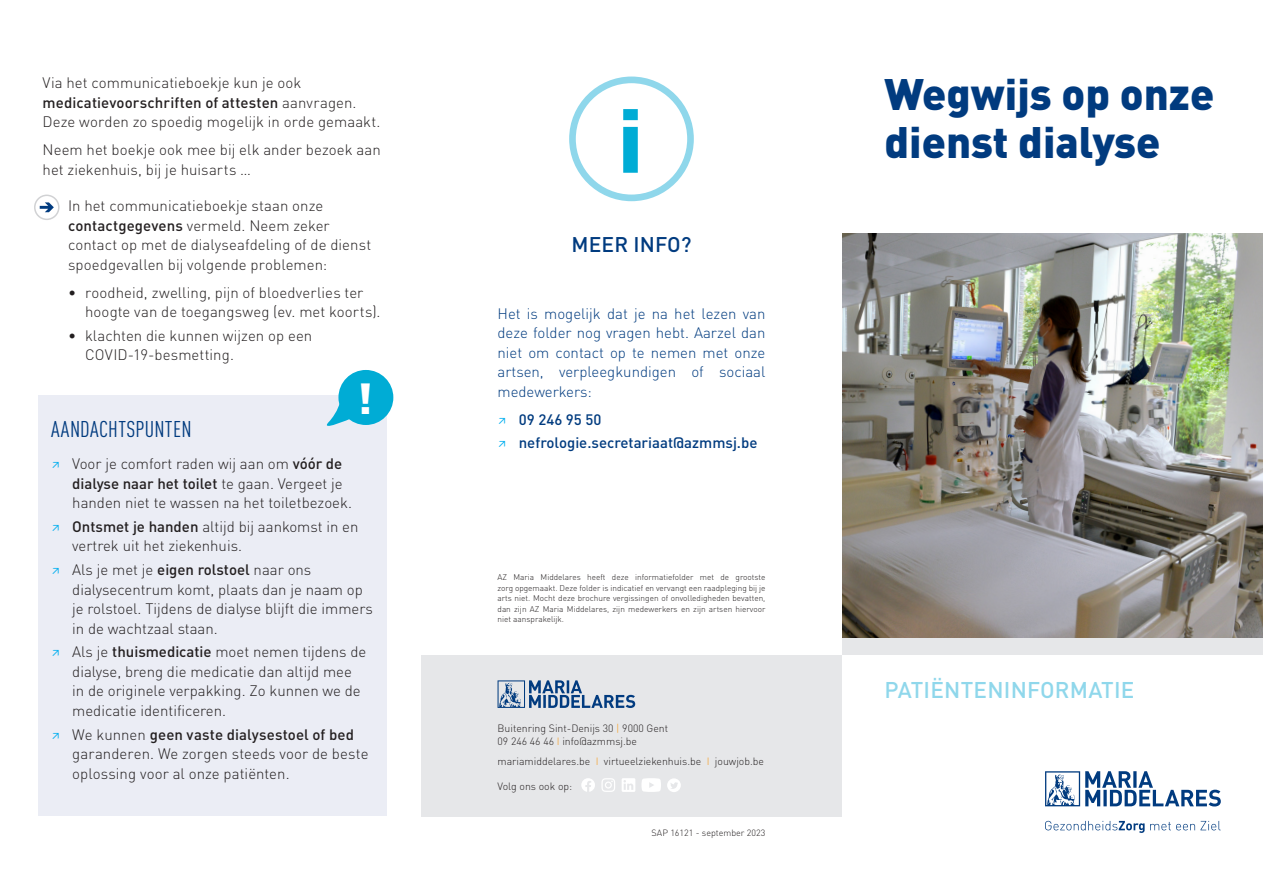
<style>
.page{position:relative;width:1263px;height:893px;background:#fff}
.page>*{position:absolute;margin:0;border:0;box-sizing:border-box;transform-origin:0 0}
.t1{font:900 88.65px "DINOT";color:#00acd5}
.Titel_Bold__voorkant_1__donkerblauw{font:900 43.5px/48px "DINOT";color:#013b7f}
.t2{font:900 42.9px "DINOT";color:#fff}
.Bodytekst_BOLD{font:500 22.5px "DINOT";letter-spacing:.01em;color:#8fd7eb}
.BODYTEKST{font:condensed 22.5px "DINOT";letter-spacing:.015em;color:#013b7f}
.Titel__klein__blauw{font:500 21px "DINOT";letter-spacing:.01em;color:#013b7f}
.BODYTEKST-2{font:300 15px/19.5px "DINOT";color:#231f20}
.t3{font:300 15px/19.5px "DINOT";color:#013b7f;text-align:justify}
.t4{font:500 15px "DINOT";color:#013b7f}
.t5{font:300 10.5px "DINOT";color:#231f20}
.t6{font:300 9px "DINOT";color:#231f20}
.t7{font:300 8.25px/10.5px "DINOT";color:#231f20;text-align:justify}
.s1{font-weight:500}
.s2{font-weight:400;font-stretch:condensed;color:#00aeef}
.s3{color:#f89c1c}
</style>
<div class="page">
<div style="left:38px;top:395px;width:349px;height:421px;background:#ebedf5"></div>
<div style="left:338px;top:370px;width:55px;height:55px;background:#00acd5;border-radius:50%"></div>
<svg style="left:326px;top:386px;width:26px;height:40px"></svg>
<div style="left:842px;top:234px;width:421px;height:421px;background:#e6e7e9"></div>
<svg style="left:1045px;top:771px;width:176px;height:35px"></svg>
<svg style="left:1045px;top:821px;width:99px;height:12px"></svg>
<svg style="left:1150px;top:821px;width:70px;height:9px"></svg>
<img style="left:842px;top:234px;width:421px;height:404px">
<div style="left:421px;top:655px;width:421px;height:161px;background:#e6e7e9"></div>
<svg style="left:497px;top:680px;width:138px;height:28px"></svg>
<svg style="left:581px;top:778px;width:14px;height:14px"></svg>
<svg style="left:601px;top:778px;width:14px;height:14px"></svg>
<svg style="left:622px;top:778px;width:13px;height:14px"></svg>
<svg style="left:641px;top:778px;width:20px;height:14px"></svg>
<svg style="left:667px;top:778px;width:14px;height:14px"></svg>
<div style="left:569px;top:77px;width:125px;height:124px;border:7px solid #8fd7eb;border-radius:50%"></div>
<div style="left:34px;top:195px;width:26px;height:25px;border:2px solid #d1d2d4;border-radius:50%"></div>
<svg style="left:40px;top:202px;width:14px;height:10px"></svg>
<p class="BODYTEKST-2" style="left:43px;top:73px;width:339px">Via het communicatieboekje kun je ook <span class="s1">medicatievoorschriften of attesten</span> aanvragen.<br>Deze worden zo spoedig mogelijk in orde gemaakt.</p>
<p class="BODYTEKST-2" style="left:43px;top:140px;width:340px">Neem het boekje ook mee bij elk ander bezoek aan het ziekenhuis, bij je huisarts …</p>
<p class="BODYTEKST-2" style="left:68px;top:196px;width:305px">In het communicatieboekje staan onze <span class="s1">contactgegevens</span> vermeld. Neem zeker contact op met de dialyseafdeling of de dienst spoedgevallen bij volgende problemen:</p>
<p class="BODYTEKST-2" style="left:85px;top:282px;width:297px;text-indent:-17px">• roodheid, zwelling, pijn of bloedverlies ter hoogte van de toegangsweg (ev. met koorts).</p>
<p class="BODYTEKST-2" style="left:85px;top:325px;width:229px;text-indent:-17px">• klachten die kunnen wijzen op een<br>COVID-19-besmetting.</p>
<p class="t2" style="left:357px;top:370px;width:17px">!</p>
<p class="BODYTEKST" style="left:51px;top:416px;width:142px">AANDACHTSPUNTEN</p>
<p class="BODYTEKST-2" style="left:72px;top:454px;width:281px;text-indent:-21px"><span class="s2">↗</span> Voor je comfort raden wij aan om <span class="s1">vóór de dialyse naar het toilet</span> te gaan. Vergeet je handen niet te wassen na het toiletbezoek.</p>
<p class="BODYTEKST-2" style="left:72px;top:517px;width:288px;text-indent:-21px"><span class="s2">↗</span> <span class="s1">Ontsmet je handen</span> altijd bij aankomst in en vertrek uit het ziekenhuis.</p>
<p class="BODYTEKST-2" style="left:72px;top:560px;width:302px;text-indent:-21px"><span class="s2">↗</span> Als je met je <span class="s1">eigen rolstoel</span> naar ons dialysecentrum komt, plaats dan je naam op je rolstoel. Tijdens de dialyse blijft die immers in de wachtzaal staan.</p>
<p class="BODYTEKST-2" style="left:72px;top:642px;width:295px;text-indent:-21px"><span class="s2">↗</span> Als je <span class="s1">thuismedicatie</span> moet nemen tijdens de dialyse, breng die medicatie dan altijd mee in de originele verpakking. Zo kunnen we de medicatie identificeren.</p>
<p class="BODYTEKST-2" style="left:72px;top:724px;width:298px;text-indent:-21px"><span class="s2">↗</span> We kunnen <span class="s1">geen vaste dialysestoel of bed </span>garanderen. We zorgen steeds voor de beste oplossing voor al onze patiënten.</p>
<p class="t1" style="left:618px;top:81px;width:27px">i</p>
<p class="Titel__klein__blauw" style="left:571px;top:231px;width:122px">MEER INFO?</p>
<p class="t3" style="left:497px;top:303px;width:269px">Het is mogelijk dat je na het lezen van deze folder nog vragen hebt. Aarzel dan niet om contact op te nemen met onze artsen, verpleegkundigen of sociaal medewerkers:</p>
<p class="t4" style="left:497px;top:410px;width:106px"><span class="s2">↗</span> 09 246 95 50</p>
<p class="t4" style="left:497px;top:433px;width:261px"><span class="s2">↗</span> nefrologie.secretariaat@azmmsj.be</p>
<p class="t7" style="left:497px;top:572px;width:269px">AZ Maria Middelares heeft deze informatiefolder met de grootste zorg opgemaakt. Deze folder is indicatief en vervangt een raadpleging bij je arts niet. Mocht deze brochure vergissingen of onvolledigheden bevatten, dan zijn AZ Maria Middelares, zijn medewerkers en zijn artsen hiervoor niet aansprakelijk.</p>
<p class="t5" style="left:497px;top:721px;width:172px">Buitenring Sint-Denijs 30 <span class="s3">|</span> 9000 Gent</p>
<p class="t5" style="left:497px;top:735px;width:141px">09 246 46 46 <span class="s3">I</span> info@azmmsj.be</p>
<p class="t5" style="left:497px;top:755px;width:268px">mariamiddelares.be <span class="s3">I</span> virtueelziekenhuis.be <span class="s3">I</span> jouwjob.be</p>
<p class="t5" style="left:497px;top:780px;width:76px">Volg ons ook op:</p>
<p class="t6" style="left:652px;top:827px;width:115px">SAP 16121 - september 2023</p>
<p class="Titel_Bold__voorkant_1__donkerblauw" style="left:884px;top:69px;width:331px">Wegwijs op onze dienst dialyse</p>
<p class="Bodytekst_BOLD" style="left:885px;top:675px;width:251px">PATIËNTENINFORMATIE</p>
</div>
